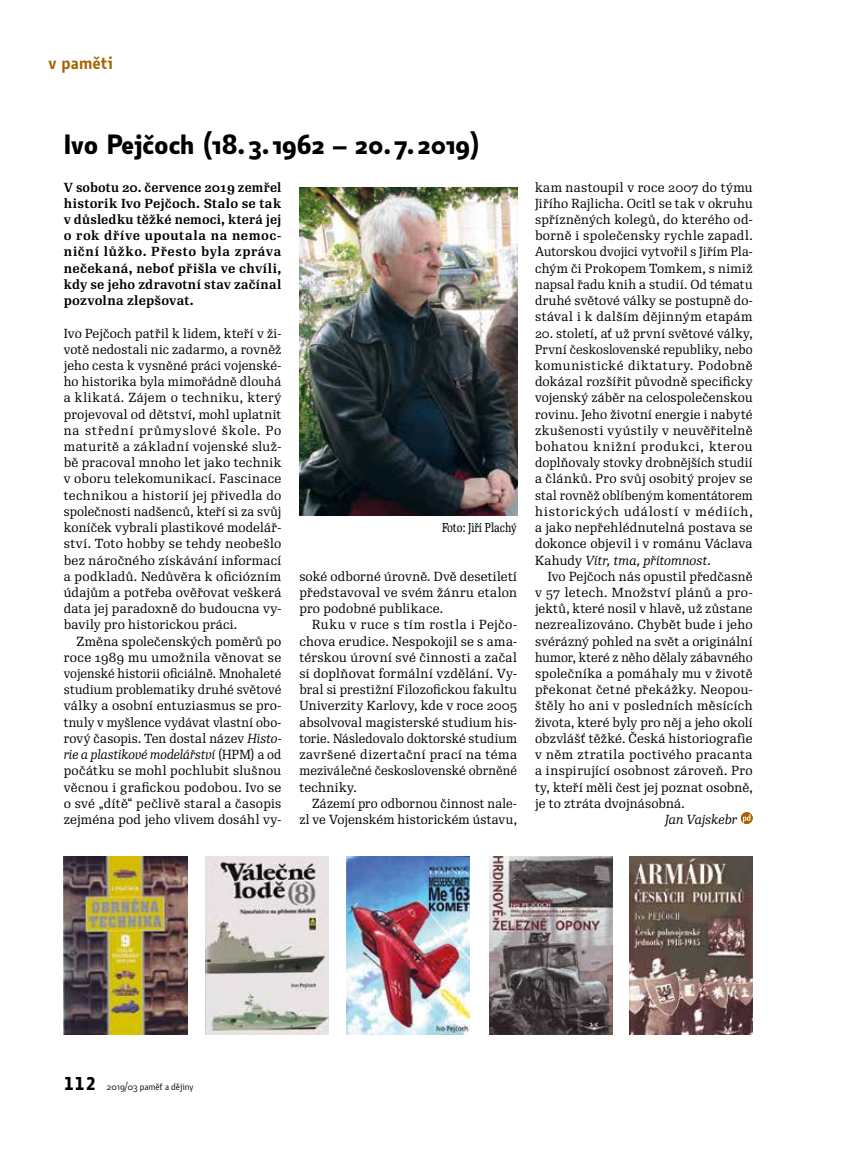
<style>
.page{position:relative;width:859px;height:1149px;background:#fff}
.page>*{position:absolute;margin:0;border:0;box-sizing:border-box;transform-origin:0 0}
.t1{font:700 27px "Botanika Std";color:#000}
.t2{font:600 18px "Botanika Std";color:#a66301}
.t3{font:12.75px/16.2px "Re Public Std";letter-spacing:.015em;color:#000;text-align:justify}
.t4{font:700 12.75px/16.2px "Re Public Std";letter-spacing:.015em;color:#000;text-align:justify}
.t5{font:12.75px/16.2px "Re Public Std";letter-spacing:.015em;color:#000;text-align:right;scale:.96 1}
.t6{font:italic 12.75px "Re Public Std";letter-spacing:.005em;color:#000}
.t7{font:12.45px "Re Public Std Cond";color:#000}
.t8{font:9.75px "Botanika Std";color:#000}
.s1{font-style:italic}
.s2{font-family:"Botanika Mono";font-weight:700;font-size:18px}
</style>
<div class="page">
<img style="left:299px;top:187px;width:218px;height:328px">
<img style="left:64px;top:856px;width:123px;height:178px">
<img style="left:206px;top:856px;width:123px;height:178px">
<img style="left:347px;top:856px;width:123px;height:178px">
<img style="left:489px;top:856px;width:123px;height:178px">
<img style="left:629px;top:856px;width:124px;height:178px">
<svg style="left:741px;top:811px;width:12px;height:12px"></svg>
<svg style="left:743px;top:814px;width:7px;height:8px"></svg>
<h2 class="t2" style="left:48px;top:51px;width:66px">v paměti</h2>
<h1 class="t1" style="left:64px;top:126px;width:417px">Ivo Pejčoch (18. 3.1962 – 20. 7. 2019)</h1>
<p class="t4" style="left:64px;top:179px;width:219px">V sobotu 20. července 2019 zemřel historik Ivo Pejčoch. Stalo se tak v důsledku těžké nemoci, která jej o rok dříve upoutala na nemoc&shy;niční lůžko. Přesto byla zpráva nečekaná, neboť přišla ve chvíli, kdy se jeho zdravotní stav začínal pozvolna zlepšovat.</p>
<p class="t3" style="left:64px;top:325px;width:219px">Ivo Pejčoch patřil k lidem, kteří v ži&shy;votě nedostali nic zadarmo, a rovněž jeho cesta k vysněné práci vojenské&shy;ho historika byla mimořádně dlouhá a klikatá. Zájem o techniku, který projevoval od dětství, mohl uplatnit na střední průmyslové škole. Po maturitě a základní vojenské služ&shy;bě pracoval mnoho let jako technik v oboru telekomunikací. Fascinace technikou a historií jej přivedla do společnosti nadšenců, kteří si za svůj koníček vybrali plastikové modelář&shy;ství. Toto hobby se tehdy neobešlo bez náročného získávání informací a podkladů. Nedůvěra k oficiózním údajům a potřeba ověřovat veškerá data jej paradoxně do budoucna vy&shy;bavily pro historickou práci.</p>
<p class="t3" style="left:64px;top:633px;width:219px;text-indent:13px">Změna společenských poměrů po roce 1989 mu umožnila věnovat se vojenské historii oficiálně. Mnohaleté studium problematiky druhé světové války a osobní entuziasmus se pro&shy;tnuly v myšlence vydávat vlastní obo&shy;rový časopis. Ten dostal název <span class="s1">Histo&shy;rie a plastikové modelářství</span> (HPM) a od počátku se mohl pochlubit slušnou věcnou i grafickou podobou. Ivo se o své „dítě“ pečlivě staral a časopis zejména pod jeho vlivem dosáhl vy-</p>
<p class="t7" style="left:442px;top:519px;width:76px">Foto: Jiří Plachý</p>
<p class="t3" style="left:299px;top:568px;width:219px">soké odborné úrovně. Dvě desetiletí představoval ve svém žánru etalon pro podobné publikace.</p>
<p class="t3" style="left:299px;top:616px;width:219px;text-indent:13px">Ruku v ruce s tím rostla i Pejčo&shy;chova erudice. Nespokojil se s ama&shy;térskou úrovní své činnosti a začal si doplňovat formální vzdělání. Vy&shy;bral si prestižní Filozofickou fakultu Univerzity Karlovy, kde v roce 2005 absolvoval magisterské studium his&shy;torie. Následovalo doktorské studium završené dizertační prací na téma meziválečné československé obrněné techniky.</p>
<p class="t5" style="left:299px;top:795px;width:228px">Zázemí pro odbornou činnost nale&shy;zl ve Vojenském historickém ústavu,</p>
<p class="t3" style="left:535px;top:179px;width:219px">kam nastoupil v roce 2007 do týmu Jiřího Rajlicha. Ocitl se tak v okruhu spřízněných kolegů, do kterého od&shy;borně i společensky rychle zapadl.<br>Autorskou dvojici vytvořil s Jiřím Pla&shy;chým či Prokopem Tomkem, s nimiž napsal řadu knih a studií. Od tématu druhé světové války se postupně do&shy;stával i k dalším dějinným etapám</p>
<p class="t3" style="left:535px;top:325px;width:219px">20. století, ať už první světové války, První československé republiky, nebo komunistické diktatury. Podobně dokázal rozšířit původně specificky vojenský záběr na celospolečenskou rovinu. Jeho životní energie i nabyté zkušenosti vyústily v neuvěřitelně bohatou knižní produkci, kterou doplňovaly stovky drobnějších studií a článků. Pro svůj osobitý projev se stal rovněž oblíbeným komentátorem historických událostí v médiích, a jako nepřehlédnutelná postava se dokonce objevil i v románu Václava Kahudy <span class="s1">Vítr, tma, přítomnost</span>.</p>
<p class="t3" style="left:535px;top:568px;width:219px;text-indent:13px">Ivo Pejčoch nás opustil předčasně v 57 letech. Množství plánů a pro&shy;jektů, které nosil v hlavě, už zůstane nezrealizováno. Chybět bude i jeho svérázný pohled na svět a originální humor, které z něho dělaly zábavného společníka a pomáhaly mu v životě překonat četné překážky. Neopou&shy;štěly ho ani v posledních měsících života, které byly pro něj a jeho okolí obzvlášť těžké. Česká historiografie v něm ztratila poctivého pracanta a inspirující osobnost zároveň. Pro ty, kteří měli čest jej poznat osobně, je to ztráta dvojnásobná.</p>
<p class="t6" style="left:665px;top:811px;width:74px">Jan Vajskebr</p>
<p class="t8" style="left:64px;top:1079px;width:131px"><span class="s2">112</span> 2019/03 paměť a dějiny</p>
</div>
